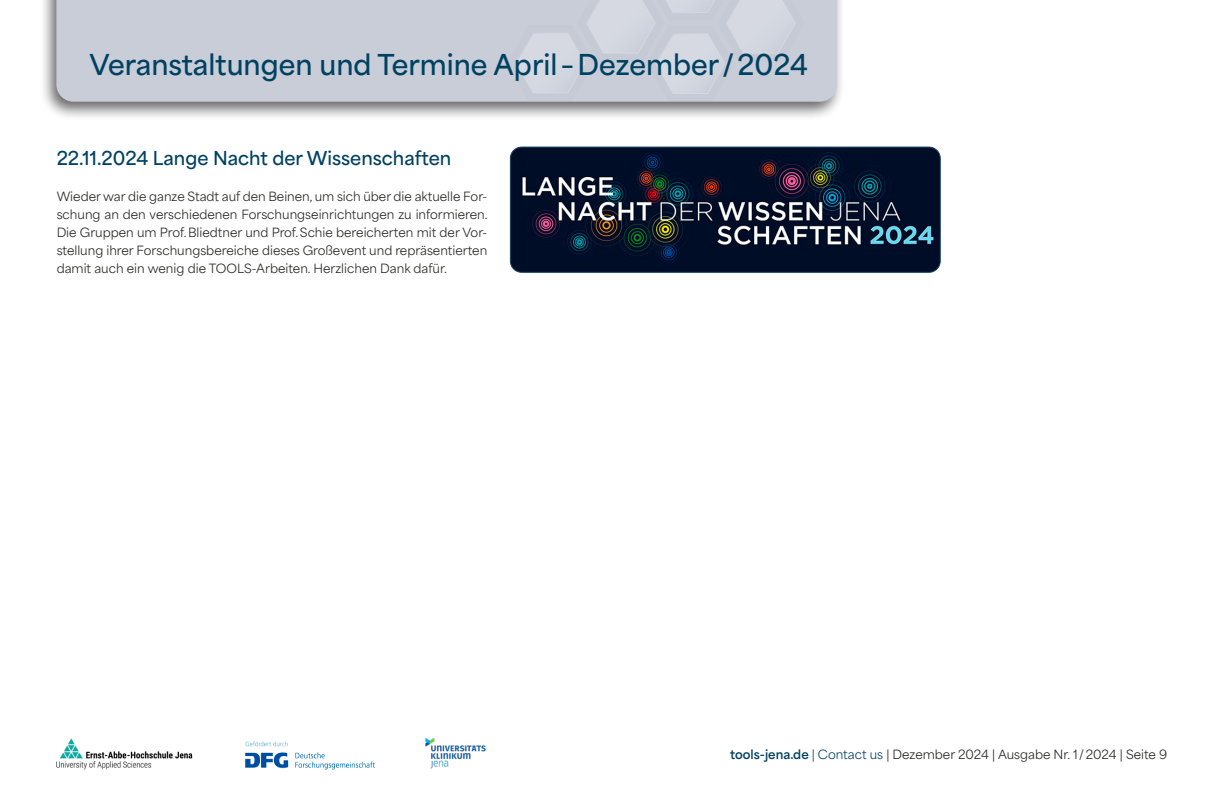
<style>
.page{position:relative;width:1224px;height:792px;background:#fff}
.page>*{position:absolute;margin:0;border:0;box-sizing:border-box;transform-origin:0 0}
.t1{font:600 27px "Area Normal";color:#004162}
.t2{font:600 18px "Area Normal";color:#004162}
.t3{font:12px/18px "Area Normal";color:#252523;text-align:justify}
.s1{font-weight:700;color:#004162}
.s2{color:#004162}
</style>
<div class="page">
<div style="left:39px;top:0;width:806px;height:121px;background:#000;opacity:.6"></div>
<div style="left:56px;top:0;width:781px;height:102px;background:#c8cdd8"></div>
<svg style="left:507px;top:0;width:298px;height:102px;background:#cbd0da"></svg>
<img style="left:245px;top:741px;width:130px;height:29px">
<img style="left:425px;top:738px;width:61px;height:31px">
<img style="left:56px;top:738px;width:137px;height:32px">
<img style="left:510px;top:147px;width:430px;height:125px">
<div style="left:510px;top:147px;width:431px;height:126px;border:1px solid #184364;border-radius:11px"></div>
<h1 class="t1" style="left:89px;top:40px;width:720px">Veranstaltungen und Termine April – Dezember / 2024</h1>
<h2 class="t2" style="left:57px;top:142px;width:396px">22.11.2024 Lange Nacht der Wissenschaften</h2>
<p class="t3" style="left:57px;top:186px;width:432px">Wieder war die ganze Stadt auf den Beinen, um sich über die aktuelle For&shy;schung an den verschiedenen Forschungseinrichtungen zu informieren.<br>Die Gruppen um Prof. Bliedtner und Prof. Schie bereicherten mit der Vor&shy;stellung ihrer Forschungsbereiche dieses Großevent und repräsentierten damit auch ein wenig die TOOLS-Arbeiten. Herzlichen Dank dafür.</p>
<p class="t3" style="left:730px;top:744px;width:439px"><span class="s1">tools-jena.de</span> <span class="s2">| Contact us</span> | Dezember 2024 | Ausgabe Nr. 1 / 2024 | Seite 9</p>
</div>
